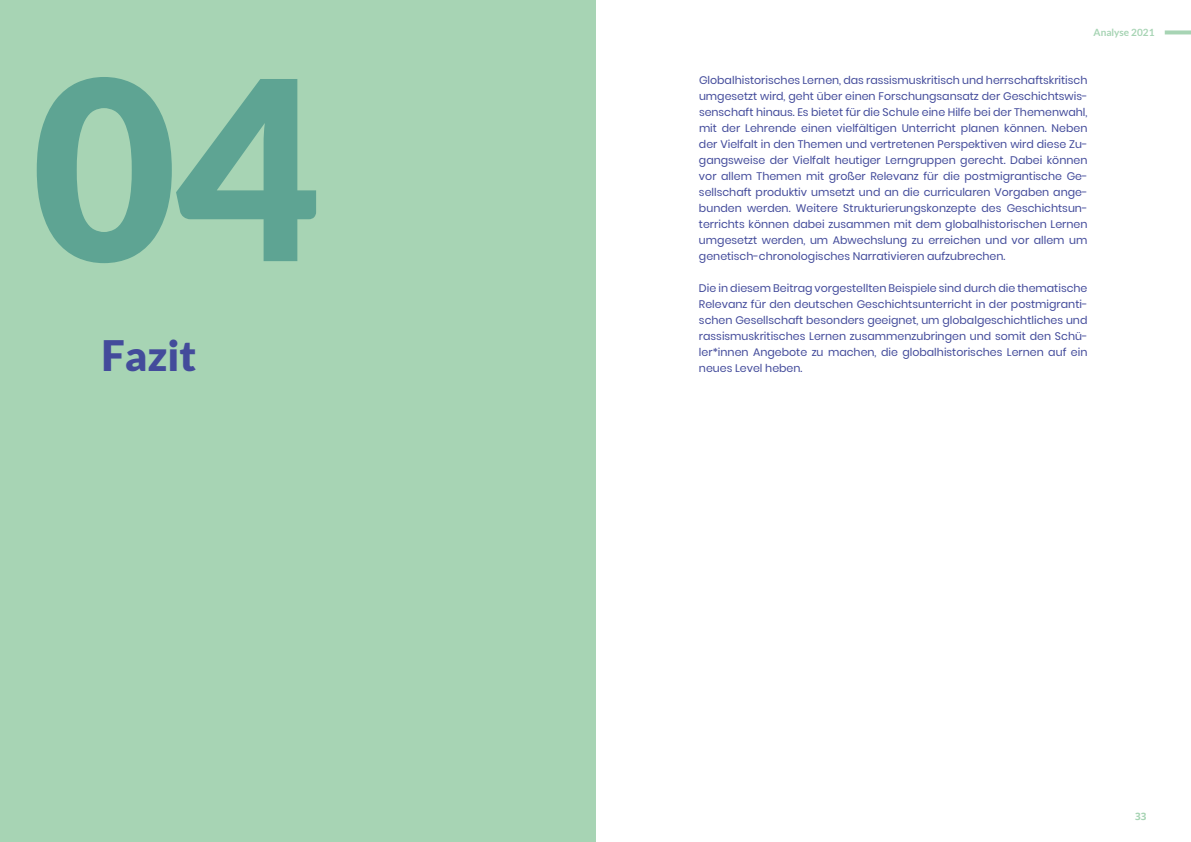
<style>
.page{position:relative;width:1191px;height:842px;background:#fff}
.page>*{position:absolute;margin:0;border:0;box-sizing:border-box;transform-origin:0 0}
.t1{font:900 250px "Lato";color:#5ea493}
.t2{font:900 42px "Lato";color:#434b9b}
.t3{font:11px/16px "Poppins";color:#434b9b;text-align:justify}
.t4{font:700 10px "Lato";color:#a7d4b4}
.t5{font:700 10px "Noto Sans";color:#a7d4b4}
</style>
<div class="page">
<svg style="left:1164px;top:30px;width:27px;height:4px"></svg>
<div style="left:0;top:0;width:595px;height:842px;background:#a7d4b4"></div>
<p class="t4" style="left:1093px;top:26px;width:62px">Analyse 2021</p>
<h1 class="t1" style="left:32px;top:23px;width:290px">04</h1>
<p class="t3" style="left:699px;top:72px;width:390px">Globalhistorisches Lernen, das rassismuskritisch und herrschaftskritisch umgesetzt wird, geht über einen Forschungsansatz der Geschichtswis&shy;senschaft hinaus. Es bietet für die Schule eine Hilfe bei der Themenwahl, mit der Lehrende einen vielfältigen Unterricht planen können. Neben der Vielfalt in den Themen und vertretenen Perspektiven wird diese Zu&shy;gangsweise der Vielfalt heutiger Lerngruppen gerecht. Dabei können vor allem Themen mit großer Relevanz für die postmigrantische Ge&shy;sellschaft produktiv umsetzt und an die curricularen Vorgaben ange&shy;bunden werden. Weitere Strukturierungskonzepte des Geschichtsun&shy;terrichts können dabei zusammen mit dem globalhistorischen Lernen umgesetzt werden, um Abwechslung zu erreichen und vor allem um genetisch-chronologisches Narrativieren aufzubrechen.</p>
<p class="t3" style="left:699px;top:280px;width:390px">Die in diesem Beitrag vorgestellten Beispiele sind durch die thematische Relevanz für den deutschen Geschichtsunterricht in der postmigranti&shy;schen Gesellschaft besonders geeignet, um globalgeschichtliches und rassismuskritisches Lernen zusammenzubringen und somit den Schü&shy;ler*innen Angebote zu machen, die globalhistorisches Lernen auf ein neues Level heben.</p>
<h2 class="t2" style="left:101px;top:331px;width:96px">Fazit</h2>
<p class="t5" style="left:1135px;top:809px;width:13px">33</p>
</div>
